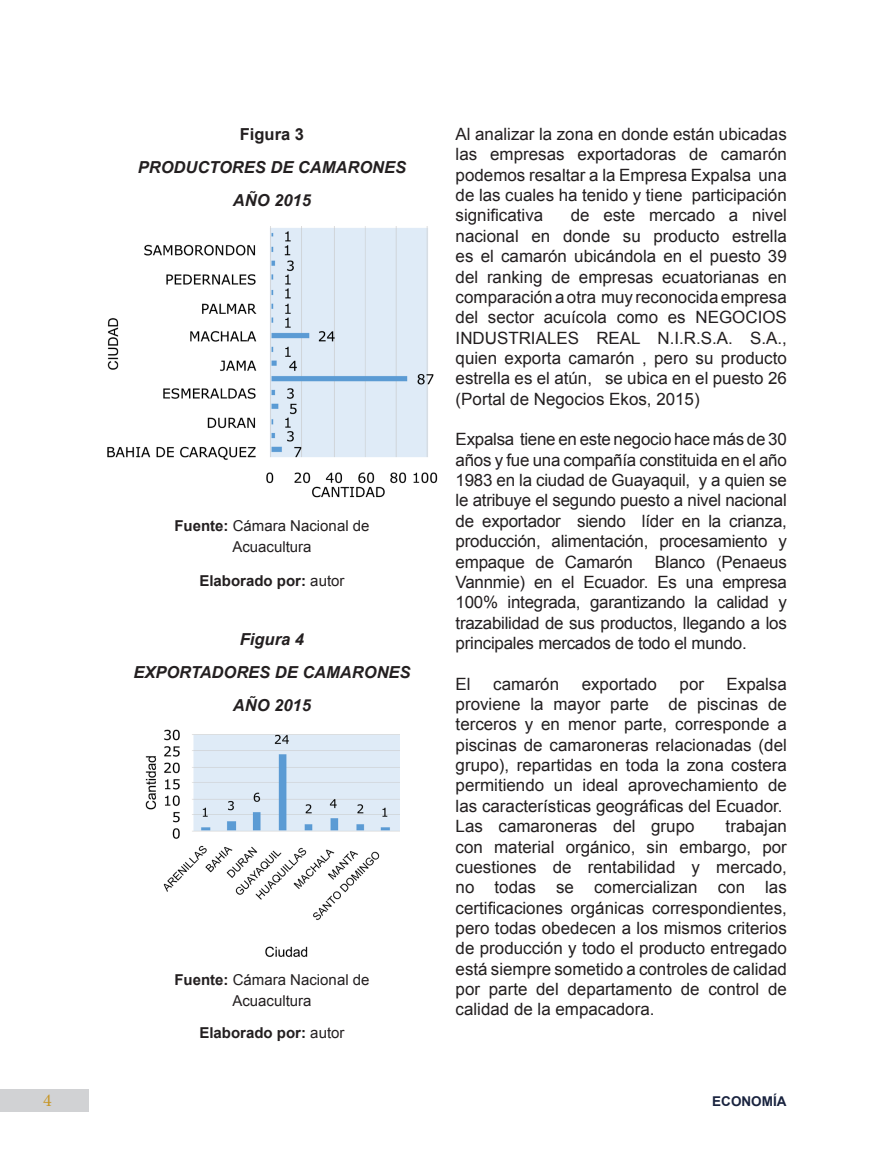
<style>
.page{position:relative;width:872px;height:1149px;background:#fff}
.page>*{position:absolute;margin:0;border:0;box-sizing:border-box;transform-origin:0 0}
.t1{font:18px "Minion Pro";color:#c79626}
.Parrafos{font:16.95px/20.4px "Arial";color:#231f20;text-align:justify}
.t2{font:italic 700 16.5px "Arial";color:#231f20}
.t3{font:700 16.5px "Arial";color:#231f20}
.t4{font:15px "Arial";color:#231f20}
.t5{font:700 15px "Arial";color:#231f20}
.t6{font:700 13.5px "Arial";color:#19233f}
.s1{font-weight:700}
.s2{font-weight:400}
</style>
<div class="page">
<div style="left:0;top:1089px;width:88px;height:22px;background:#d1d2d4"></div>
<img style="left:107px;top:227px;width:330px;height:271px">
<img style="left:145px;top:729px;width:254px;height:228px">
<p class="t3" style="left:240px;top:123px;width:66px">Figura 3</p>
<p class="t2" style="left:138px;top:156px;width:270px">PRODUCTORES DE CAMARONES</p>
<p class="t2" style="left:233px;top:189px;width:79px">AÑO 2015</p>
<p class="t4" style="left:174px;top:516px;width:197px"><span class="s1">Fuente:</span> Cámara Nacional de</p>
<p class="t4" style="left:232px;top:537px;width:81px">Acuacultura</p>
<p class="t5" style="left:199px;top:571px;width:147px">Elaborado por: <span class="s2">autor</span></p>
<p class="t2" style="left:240px;top:628px;width:66px">Figura 4</p>
<p class="t2" style="left:133px;top:661px;width:279px">EXPORTADORES DE CAMARONES</p>
<p class="t2" style="left:233px;top:694px;width:79px">AÑO 2015</p>
<p class="t4" style="left:174px;top:969px;width:197px"><span class="s1">Fuente:</span> Cámara Nacional de</p>
<p class="t4" style="left:232px;top:990px;width:81px">Acuacultura</p>
<p class="t5" style="left:199px;top:1022px;width:147px">Elaborado por: <span class="s2">autor</span></p>
<p class="Parrafos" style="left:455px;top:124px;width:333px">Al analizar la zona en donde están ubicadas las empresas exportadoras de camarón podemos resaltar a la Empresa Expalsa una de las cuales ha tenido y tiene participación significativa</p>
<p class="Parrafos" style="left:455px;top:205px;width:333px;text-indent:115px">de este mercado a nivel nacional en donde su producto estrella es el camarón ubicándola en el puesto 39 del ranking de empresas ecuatorianas en comparación a otra muy reconocida empresa del sector acuícola como es NEGOCIOS INDUSTRIALES REAL N.I.R.S.A. S.A., quien exporta camarón , pero su producto estrella es el atún, se ubica en el puesto 26 (Portal de Negocios Ekos, 2015)</p>
<p class="Parrafos" style="left:455px;top:429px;width:333px">Expalsa tiene en este negocio hace más de 30 años y fue una compañía constituida en el año 1983 en la ciudad de Guayaquil, y a quien se le atribuye el segundo puesto a nivel nacional de exportador siendo líder en la crianza, producción, alimentación, procesamiento y empaque de Camarón</p>
<p class="Parrafos" style="left:455px;top:551px;width:333px;text-indent:199px">Blanco (Penaeus Vannmie) en el Ecuador. Es una empresa 100% integrada, garantizando la calidad y trazabilidad de sus productos, llegando a los principales mercados de todo el mundo.</p>
<p class="Parrafos" style="left:455px;top:673px;width:17px">El</p>
<p class="Parrafos" style="left:493px;top:673px;width:67px">camarón</p>
<p class="Parrafos" style="left:581px;top:673px;width:77px">exportado</p>
<p class="Parrafos" style="left:679px;top:673px;width:26px">por</p>
<p class="Parrafos" style="left:455px;top:673px;width:333px;text-indent:271px">Expalsa proviene la mayor parte de piscinas de terceros y en menor parte, corresponde a piscinas de camaroneras relacionadas (del grupo), repartidas en toda la zona costera permitiendo un ideal aprovechamiento de las características geográficas del Ecuador.</p>
<p class="Parrafos" style="left:455px;top:815px;width:240px">Las camaroneras del grupo</p>
<p class="Parrafos" style="left:455px;top:815px;width:333px;text-indent:270px">trabajan con material orgánico, sin embargo, por cuestiones de rentabilidad y mercado, no todas se comercializan con las certificaciones orgánicas correspondientes, pero todas obedecen a los mismos criterios de producción y todo el producto entregado está siempre sometido a controles de calidad por parte del departamento de control de calidad de la empacadora.</p>
<p class="t1" style="left:43px;top:1088px;width:10px">4</p>
<p class="t6" style="left:712px;top:1092px;width:76px">ECONOMÍA</p>
</div>
